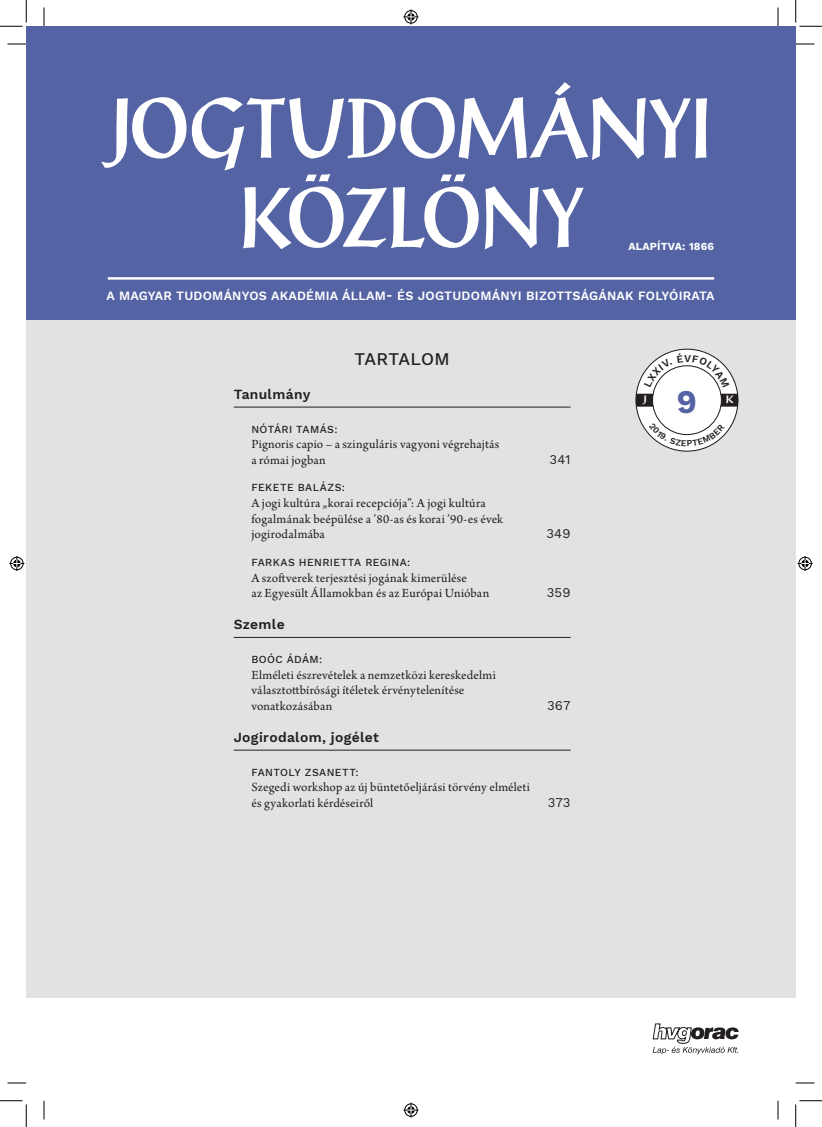
<style>
.page{position:relative;width:822px;height:1127px;background:#fff}
.page>*{position:absolute;margin:0;border:0;box-sizing:border-box;transform-origin:0 0}
.t1{font:82.62px "Post Antiqua";color:#fff;scale:.85 1}
.t2{font:82.62px "Post Antiqua";letter-spacing:-.035em;color:#fff;scale:.85 1}
.t3{font:700 32.5px "Work Sans";color:#5463a4}
.t4{font:500 17.5px "Work Sans";letter-spacing:.02em;color:#231f20}
.tartalom_rovatcim{font:600 13.75px "Work Sans";letter-spacing:.025em;color:#231f20}
.tartalom_cikk_cim{font:13.12px "Arno Pro";letter-spacing:.01em;color:#231f20}
.tartalom_cikk_cim-2{font:13.12px "Work Sans";letter-spacing:.005em;color:#231f20}
.t5{font:600 12.5px "Work Sans";letter-spacing:.02em;color:#fff}
.tartalom_Szerzo{font:500 10.62px "Work Sans";letter-spacing:.035em;color:#231f20}
.t6{font:700 10.62px "Work Sans";letter-spacing:.02em;color:#fff}
.t7{font:10.38px "Post Antiqua";color:#fff}
</style>
<div class="page">
<div style="left:26px;top:317px;width:769px;height:680px;background:#e1e2e4"></div>
<div style="left:26px;top:26px;width:769px;height:293px;background:#5463a4"></div>
<hr style="left:108px;top:277px;width:606px;height:2px;background:#fff">
<div style="left:636px;top:349px;width:101px;height:102px;background:#fff;border-radius:50%"></div>
<svg style="left:635px;top:393px;width:18px;height:13px"></svg>
<svg style="left:720px;top:393px;width:18px;height:13px"></svg>
<svg style="left:652px;top:1023px;width:86px;height:31px"></svg>
<hr style="left:234px;top:406px;width:336px;height:1px;background:#231f20">
<hr style="left:234px;top:637px;width:336px;height:1px;background:#231f20">
<hr style="left:234px;top:749px;width:336px;height:1px;background:#231f20">
<svg style="left:8px;top:43px;width:18px;height:2px"></svg>
<svg style="left:795px;top:43px;width:19px;height:2px"></svg>
<svg style="left:8px;top:1082px;width:18px;height:1px"></svg>
<svg style="left:795px;top:1082px;width:19px;height:1px"></svg>
<svg style="left:43px;top:8px;width:2px;height:18px"></svg>
<svg style="left:43px;top:1100px;width:2px;height:19px"></svg>
<svg style="left:777px;top:8px;width:1px;height:18px"></svg>
<svg style="left:777px;top:1100px;width:1px;height:19px"></svg>
<svg style="left:0;top:0;width:27px;height:27px"></svg>
<svg style="left:0;top:1100px;width:27px;height:26px"></svg>
<svg style="left:795px;top:0;width:26px;height:27px"></svg>
<svg style="left:795px;top:1100px;width:26px;height:26px"></svg>
<svg style="left:403px;top:9px;width:15px;height:15px"></svg>
<svg style="left:403px;top:1102px;width:15px;height:15px"></svg>
<svg style="left:9px;top:556px;width:15px;height:15px"></svg>
<svg style="left:797px;top:556px;width:15px;height:15px"></svg>
<svg style="left:649px;top:422px;width:75px;height:24px"></svg>
<svg style="left:644px;top:353px;width:85px;height:34px"></svg>
<p class="t1" style="left:110px;top:79px;width:710px">JOGTUDOMÁNYI</p>
<p class="t2" style="left:239px;top:168px;width:406px">KÖZLÖNY</p>
<p class="t6" style="left:628px;top:240px;width:87px">ALAPÍTVA: 1866</p>
<p class="t5" style="left:107px;top:288px;width:609px">A MAGYAR TUDOMÁNYOS AKADÉMIA ÁLLAM- ÉS JOGTUDOMÁNYI BIZOTTSÁGÁNAK FOLYÓIRATA</p>
<p class="t4" style="left:354px;top:348px;width:97px">TARTALOM</p>
<p class="tartalom_rovatcim" style="left:234px;top:386px;width:78px">Tanulmány</p>
<p class="tartalom_Szerzo" style="left:251px;top:422px;width:88px">NÓTÁRI TAMÁS:</p>
<p class="tartalom_cikk_cim" style="left:251px;top:437px;width:249px">Pignoris capio – a szinguláris vagyoni végrehajtás</p>
<p class="tartalom_cikk_cim" style="left:251px;top:452px;width:76px">a római jogban</p>
<p class="tartalom_cikk_cim-2" style="left:549px;top:451px;width:22px">341</p>
<p class="tartalom_Szerzo" style="left:251px;top:481px;width:95px">FEKETE BALÁZS:</p>
<p class="tartalom_cikk_cim" style="left:251px;top:495px;width:236px">A jogi kultúra „korai recepciója”: A jogi kultúra</p>
<p class="tartalom_cikk_cim" style="left:251px;top:511px;width:253px">fogalmának beépülése a ’80-as és korai ’90-es évek</p>
<p class="tartalom_cikk_cim" style="left:251px;top:527px;width:75px">jogirodalmába</p>
<p class="tartalom_cikk_cim-2" style="left:546px;top:526px;width:26px">349</p>
<p class="tartalom_Szerzo" style="left:251px;top:556px;width:160px">FARKAS HENRIETTA REGINA:</p>
<p class="tartalom_cikk_cim" style="left:251px;top:570px;width:217px">A szoftverek terjesztési jogának kimerülése</p>
<p class="tartalom_cikk_cim" style="left:251px;top:585px;width:239px">az Egyesült Államokban és az Európai Unióban</p>
<p class="tartalom_cikk_cim-2" style="left:546px;top:584px;width:25px">359</p>
<p class="tartalom_rovatcim" style="left:234px;top:616px;width:53px">Szemle</p>
<p class="tartalom_Szerzo" style="left:251px;top:653px;width:72px">BOÓC ÁDÁM:</p>
<p class="tartalom_cikk_cim" style="left:251px;top:667px;width:246px">Elméleti észrevételek a nemzetközi kereskedelmi</p>
<p class="tartalom_cikk_cim" style="left:251px;top:682px;width:214px">választottbírósági ítéletek érvénytelenítése</p>
<p class="tartalom_cikk_cim" style="left:251px;top:698px;width:82px">vonatkozásában</p>
<p class="tartalom_cikk_cim-2" style="left:547px;top:697px;width:25px">367</p>
<p class="tartalom_rovatcim" style="left:234px;top:729px;width:147px">Jogirodalom, jogélet</p>
<p class="tartalom_Szerzo" style="left:251px;top:765px;width:109px">FANTOLY ZSANETT:</p>
<p class="tartalom_cikk_cim" style="left:251px;top:779px;width:280px">Szegedi workshop az új büntetőeljárási törvény elméleti</p>
<p class="tartalom_cikk_cim" style="left:251px;top:795px;width:123px">és gyakorlati kérdéseiről</p>
<p class="tartalom_cikk_cim-2" style="left:547px;top:794px;width:24px">373</p>
<p class="t7" style="left:643px;top:392px;width:5px">J</p>
<p class="t3" style="left:676px;top:383px;width:21px">9</p>
<p class="t7" style="left:725px;top:393px;width:9px">K</p>
</div>
